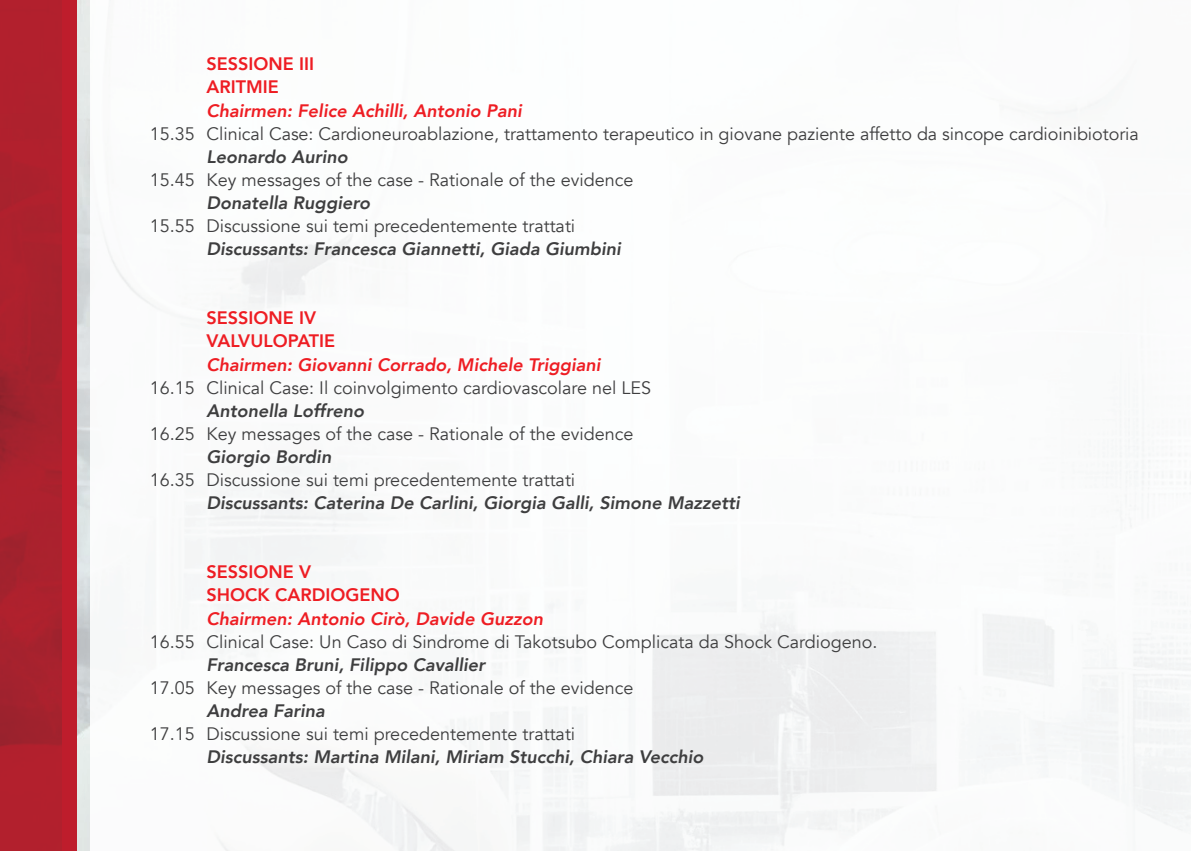
<style>
.page{position:relative;width:1191px;height:851px;background:#fff}
.page>*{position:absolute;margin:0;border:0;box-sizing:border-box;transform-origin:0 0}
.t1{font:18px "Avenir";color:#3e3e3f}
.t2{font:italic 800 18px "Avenir";color:#3e3e3f}
.t3{font:italic 800 18px "Avenir";color:#ee1d23}
.t4{font:800 18px/23px "Avenir";color:#ee1d23}
</style>
<div class="page">
<img style="left:0;top:0;width:916px;height:850px">
<div style="left:62px;top:0;width:15px;height:850px;background:#be1d2c"></div>
<p class="t4" style="left:207px;top:53px;width:109px">SESSIONE III<br>ARITMIE</p>
<p class="t3" style="left:207px;top:100px;width:317px">Chairmen: Felice Achilli, Antonio Pani</p>
<p class="t1" style="left:150px;top:123px;width:990px">15.35 Clinical Case: Cardioneuroablazione, trattamento terapeutico in giovane paziente affetto da sincope cardioinibiotoria</p>
<p class="t2" style="left:207px;top:146px;width:143px">Leonardo Aurino</p>
<p class="t1" style="left:150px;top:169px;width:485px">15.45 Key messages of the case - Rationale of the evidence</p>
<p class="t2" style="left:207px;top:192px;width:165px">Donatella Ruggiero</p>
<p class="t1" style="left:150px;top:215px;width:427px">15.55 Discussione sui temi precedentemente trattati</p>
<p class="t2" style="left:207px;top:238px;width:416px">Discussants: Francesca Giannetti, Giada Giumbini</p>
<p class="t4" style="left:207px;top:306px;width:130px">SESSIONE IV<br>VALVULOPATIE</p>
<p class="t3" style="left:207px;top:354px;width:395px">Chairmen: Giovanni Corrado, Michele Triggiani</p>
<p class="t1" style="left:150px;top:377px;width:503px">16.15 Clinical Case: Il coinvolgimento cardiovascolare nel LES</p>
<p class="t2" style="left:207px;top:400px;width:159px">Antonella Loffreno</p>
<p class="t1" style="left:150px;top:423px;width:485px">16.25 Key messages of the case - Rationale of the evidence</p>
<p class="t2" style="left:207px;top:446px;width:126px">Giorgio Bordin</p>
<p class="t1" style="left:150px;top:469px;width:427px">16.35 Discussione sui temi precedentemente trattati</p>
<p class="t2" style="left:207px;top:492px;width:535px">Discussants: Caterina De Carlini, Giorgia Galli, Simone Mazzetti</p>
<p class="t4" style="left:207px;top:560px;width:195px">SESSIONE V<br>SHOCK CARDIOGENO</p>
<p class="t3" style="left:207px;top:608px;width:338px">Chairmen: Antonio Cirò, Davide Guzzon</p>
<p class="t1" style="left:150px;top:631px;width:729px">16.55 Clinical Case: Un Caso di Sindrome di Takotsubo Complicata da Shock Cardiogeno.</p>
<p class="t2" style="left:207px;top:654px;width:280px">Francesca Bruni, Filippo Cavallier</p>
<p class="t1" style="left:150px;top:677px;width:485px">17.05 Key messages of the case - Rationale of the evidence</p>
<p class="t2" style="left:207px;top:700px;width:120px">Andrea Farina</p>
<p class="t1" style="left:150px;top:723px;width:427px">17.15 Discussione sui temi precedentemente trattati</p>
<p class="t2" style="left:207px;top:746px;width:498px">Discussants: Martina Milani, Miriam Stucchi, Chiara Vecchio</p>
</div>
